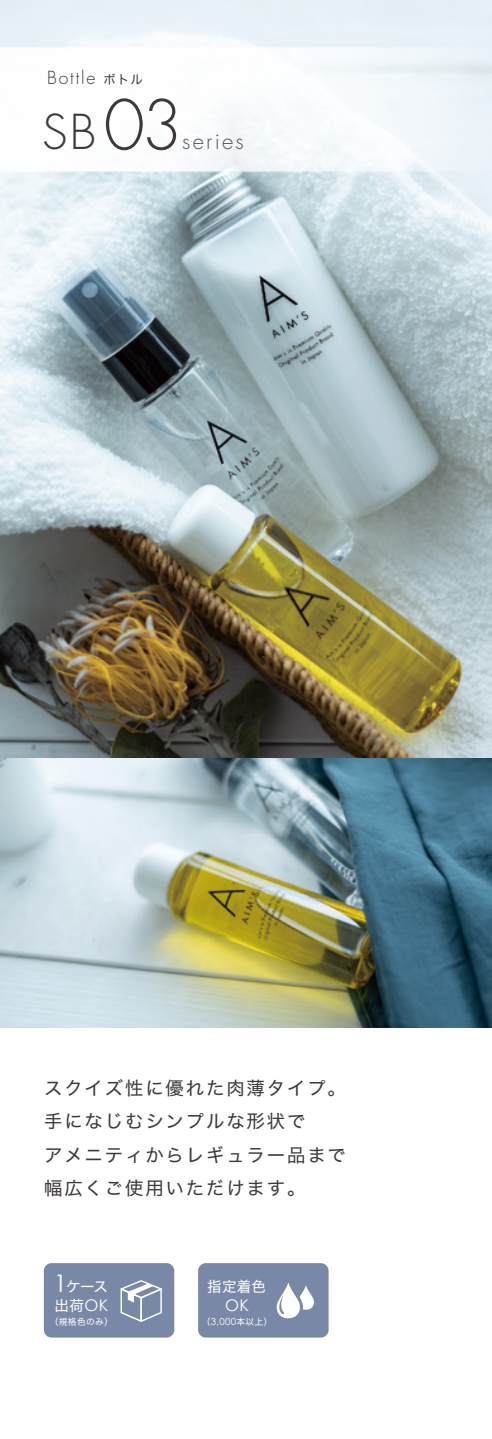
<style>
.page{position:relative;width:492px;height:1439px;background:#fff}
.page>*{position:absolute;margin:0;border:0;box-sizing:border-box;transform-origin:0 0}
.t1{font:300 67.02px "Futura Std";color:#3e3a39}
.t2{font:300 46.73px "Futura Std";color:#3e3a39}
.t3{font:24.15px "Century Gothic";color:#fff}
.t4{font:300 22.05px "Futura Std";letter-spacing:.1em;color:#595757}
.t5{font:18.38px/33.2px "Hira Kaku Std W4";letter-spacing:.1em;color:#3e3a39}
.t6{font:300 17.5px "Futura Std";letter-spacing:.1em;color:#3e3a39}
.t7{font:16.1px "Century Gothic";color:#fff}
.t8{font:14.53px "Hira Kaku Std W4";letter-spacing:.01em;color:#fff}
.t9{font:12.25px "Hira Kaku Std W4";color:#3e3a39}
.t10{font:8.75px "Hira Kaku Std W4";letter-spacing:.03em;color:#fff}
.s1{font-family:"Century Gothic";font-size:16.1px}
.s2{font-family:"Century Gothic";font-size:9.62px}
</style>
<div class="page">
<img style="left:0;top:0;width:491px;height:758px">
<img style="left:0;top:758px;width:491px;height:269px">
<div style="left:198px;top:1263px;width:130px;height:74px;background:#7a88a8;border-radius:8px"></div>
<svg style="left:276px;top:1282px;width:37px;height:37px"></svg>
<div style="left:44px;top:1263px;width:130px;height:74px;background:#7a88a8;border-radius:8px"></div>
<svg style="left:120px;top:1280px;width:42px;height:42px"></svg>
<p class="t6" style="left:47px;top:67px;width:49px">Bottle</p>
<h2 class="t2" style="left:42px;top:103px;width:55px">SB</h2>
<p class="t9" style="left:103px;top:70px;width:41px">ボトル</p>
<h1 class="t1" style="left:103px;top:84px;width:81px">03</h1>
<p class="t4" style="left:182px;top:127px;width:63px">series</p>
<p class="t5" style="left:44px;top:1071px;width:303px">スクイズ性に優れた肉薄タイプ。手になじむシンプルな形状で<br>アメニティからレギュラー品まで幅広くご使用いただけます。</p>
<h3 class="t3" style="left:54px;top:1266px;width:15px">1</h3>
<p class="t8" style="left:66px;top:1275px;width:43px">ケース</p>
<p class="t8" style="left:207px;top:1275px;width:60px">指定着色</p>
<p class="t8" style="left:54px;top:1294px;width:55px">出荷<span class="s1">OK</span></p>
<p class="t10" style="left:50px;top:1315px;width:65px">（規格色のみ(</p>
<p class="t7" style="left:225px;top:1294px;width:25px">OK</p>
<p class="t10" style="left:201px;top:1315px;width:72px">（<span class="s2">3,000</span>本以上(</p>
</div>
